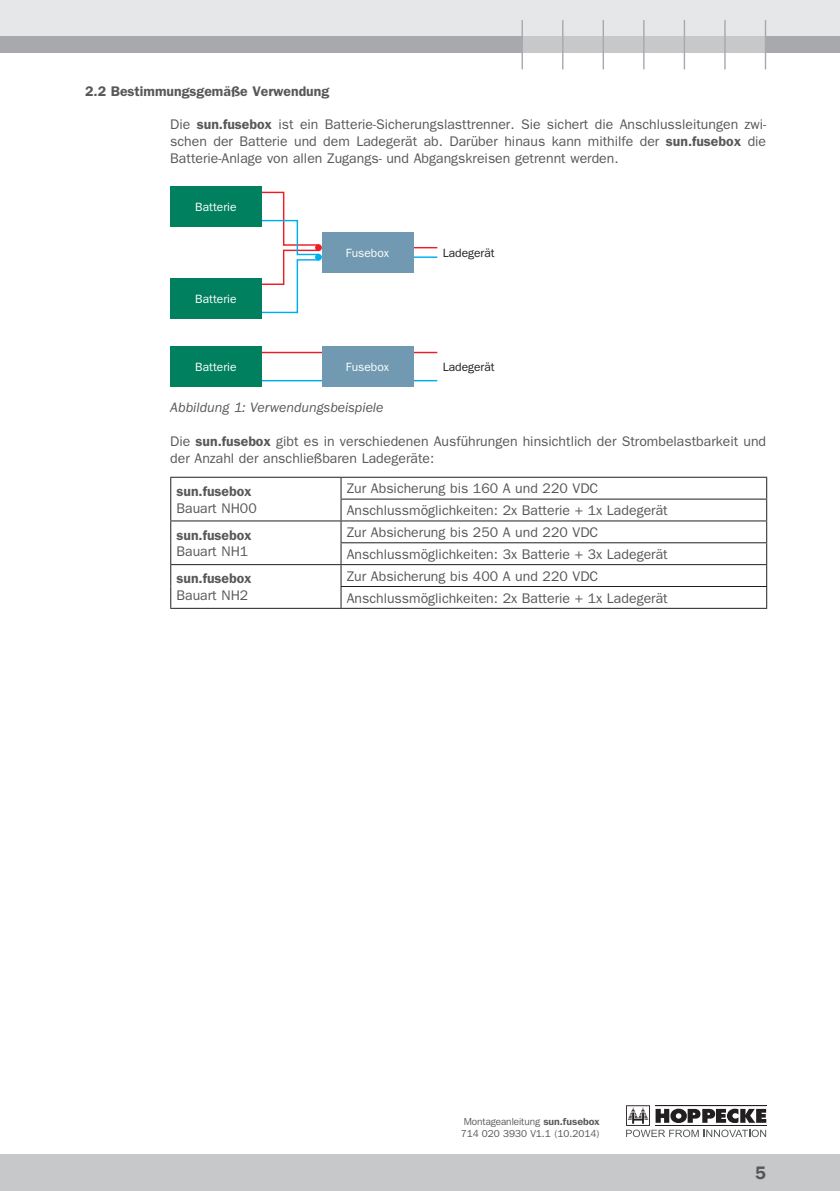
<style>
.page{position:relative;width:840px;height:1191px;background:#fff}
.page>*{position:absolute;margin:0;border:0;box-sizing:border-box;transform-origin:0 0}
.t1{font:600 18px "Franklin Gothic IT Cby BT";color:#57585a}
.t2{font:14px/16.8px "Franklin Gothic LT";color:#57585a}
.t3{font:600 14px "Franklin Gothic LT";color:#57585a}
.t4{font:italic 14px "Franklin Gothic LT";color:#57585a}
.t5{font:12px "Franklin Gothic LT";color:#fff}
.t6{font:12px "Franklin Gothic LT";color:#231f20}
.t7{font:10px/12px "Franklin Gothic IT Cby BT";color:#57585a}
.s1{font-weight:600}
</style>
<div class="page">
<div style="left:0;top:0;width:839px;height:37px;background:#e6e7e9"></div>
<div style="left:522px;top:37px;width:243px;height:16px;background:#c7c8ca"></div>
<div style="left:0;top:37px;width:522px;height:16px;background:#a8a9ad"></div>
<div style="left:765px;top:37px;width:74px;height:16px;background:#a8a9ad"></div>
<hr style="left:723px;top:20px;width:2px;height:49px;background:#a8a9ad">
<hr style="left:764px;top:20px;width:1px;height:49px;background:#a8a9ad">
<hr style="left:521px;top:20px;width:1px;height:49px;background:#a8a9ad">
<hr style="left:561px;top:20px;width:2px;height:49px;background:#a8a9ad">
<hr style="left:602px;top:20px;width:1px;height:49px;background:#a8a9ad">
<hr style="left:642px;top:20px;width:2px;height:49px;background:#a8a9ad">
<hr style="left:683px;top:20px;width:1px;height:49px;background:#a8a9ad">
<div style="left:0;top:1154px;width:839px;height:37px;background:#c7c8ca"></div>
<svg style="left:626px;top:1105px;width:139px;height:32px"></svg>
<svg style="left:413px;top:247px;width:24px;height:1px"></svg>
<svg style="left:261px;top:191px;width:59px;height:123px"></svg>
<hr style="left:413px;top:256px;width:24px;height:2px;background:#00aeef">
<div style="left:322px;top:232px;width:91px;height:41px;background:#7199b1"></div>
<div style="left:315px;top:244px;width:7px;height:7px;background:#ee1d23;border-radius:50%"></div>
<div style="left:315px;top:254px;width:7px;height:6px;background:#00aeef;border-radius:50%"></div>
<div style="left:170px;top:186px;width:91px;height:41px;background:#00805f"></div>
<div style="left:170px;top:278px;width:91px;height:41px;background:#00805f"></div>
<hr style="left:261px;top:352px;width:176px;height:1px;background:#ee1d23">
<hr style="left:261px;top:380px;width:176px;height:1px;background:#00aeef">
<div style="left:170px;top:346px;width:91px;height:41px;background:#00805f"></div>
<div style="left:322px;top:346px;width:91px;height:41px;background:#7199b1"></div>
<hr style="left:170px;top:477px;width:171px;height:1px;background:#231f20">
<hr style="left:341px;top:477px;width:425px;height:1px;background:#231f20">
<hr style="left:340px;top:498px;width:426px;height:1px;background:#231f20">
<hr style="left:170px;top:520px;width:171px;height:1px;background:#231f20">
<hr style="left:341px;top:520px;width:425px;height:1px;background:#231f20">
<hr style="left:340px;top:542px;width:426px;height:1px;background:#231f20">
<hr style="left:170px;top:564px;width:171px;height:1px;background:#231f20">
<hr style="left:341px;top:564px;width:425px;height:1px;background:#231f20">
<svg style="left:170px;top:478px;width:1px;height:130px"></svg>
<hr style="left:340px;top:586px;width:426px;height:1px;background:#231f20">
<svg style="left:340px;top:478px;width:1px;height:130px"></svg>
<hr style="left:170px;top:608px;width:171px;height:1px;background:#231f20">
<hr style="left:341px;top:608px;width:425px;height:1px;background:#231f20">
<p class="t3" style="left:85px;top:82px;width:245px">2.2 Bestimmungsgemäße Verwendung</p>
<p class="t2" style="left:170px;top:116px;width:597px;text-align:justify">Die <span class="s1">sun.fusebox</span> ist ein Batterie-Sicherungslasttrenner. Sie sichert die Anschlussleitungen zwi&shy;schen der Batterie und dem Ladegerät ab. Darüber hinaus kann mithilfe der <span class="s1">sun.fusebox</span> die Batterie-Anlage von allen Zugangs- und Abgangskreisen getrennt werden.</p>
<p class="t5" style="left:195px;top:200px;width:43px">Batterie</p>
<p class="t5" style="left:195px;top:292px;width:43px">Batterie</p>
<p class="t5" style="left:346px;top:246px;width:45px">Fusebox</p>
<p class="t6" style="left:442px;top:246px;width:54px">Ladegerät</p>
<p class="t5" style="left:195px;top:360px;width:43px">Batterie</p>
<p class="t5" style="left:346px;top:360px;width:45px">Fusebox</p>
<p class="t6" style="left:442px;top:360px;width:54px">Ladegerät</p>
<p class="t4" style="left:170px;top:400px;width:214px">Abbildung 1: Verwendungsbeispiele</p>
<p class="t2" style="left:170px;top:432px;width:597px">Die <span class="s1">sun.fusebox</span> gibt es in verschiedenen Ausführungen hinsichtlich der Strombelastbarkeit und der Anzahl der anschließbaren Ladegeräte:</p>
<p class="t3" style="left:176px;top:483px;width:77px">sun.fusebox</p>
<p class="t2" style="left:176px;top:500px;width:82px">Bauart NH00</p>
<p class="t2" style="left:346px;top:478px;width:322px;line-height:21.8px">Zur Absicherung bis 160 A und 220 VDC<br>Anschlussmöglichkeiten: 2x Batterie + 1x Ladegerät</p>
<p class="t3" style="left:176px;top:526px;width:77px">sun.fusebox</p>
<p class="t2" style="left:176px;top:543px;width:73px">Bauart NH1</p>
<p class="t2" style="left:346px;top:521px;width:322px;line-height:21.8px">Zur Absicherung bis 250 A und 220 VDC<br>Anschlussmöglichkeiten: 3x Batterie + 3x Ladegerät</p>
<p class="t3" style="left:176px;top:570px;width:77px">sun.fusebox</p>
<p class="t2" style="left:176px;top:587px;width:73px">Bauart NH2</p>
<p class="t2" style="left:346px;top:565px;width:322px;line-height:21.8px">Zur Absicherung bis 400 A und 220 VDC<br>Anschlussmöglichkeiten: 2x Batterie + 1x Ladegerät</p>
<p class="t7" style="left:460px;top:1115px;width:140px">Montageanleitung <span class="s1">sun.fusebox<br></span>714 020 3930 V1.1 (10.2014)</p>
<p class="t1" style="left:754px;top:1161px;width:12px">5</p>
</div>
